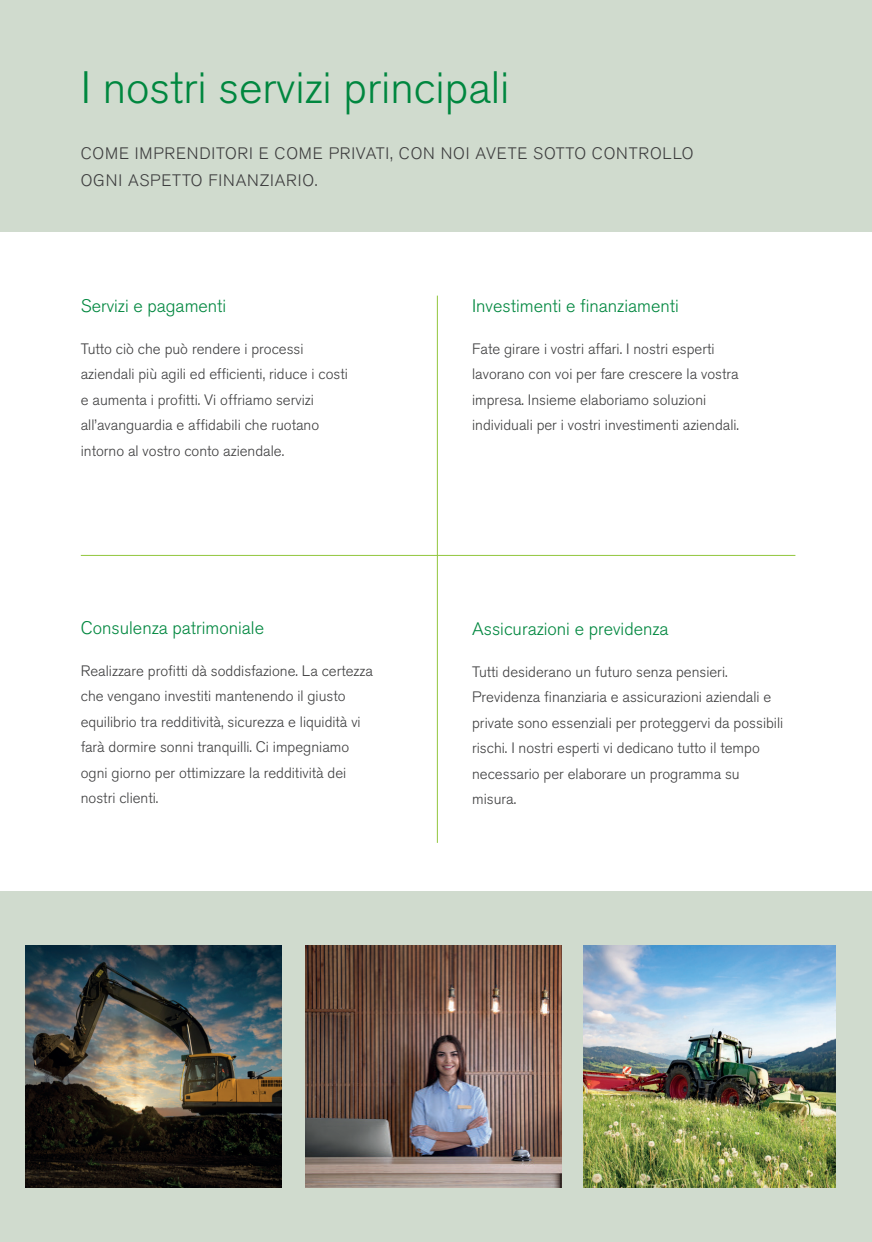
<style>
.page{position:relative;width:872px;height:1242px;background:#fff}
.page>*{position:absolute;margin:0;border:0;box-sizing:border-box;transform-origin:0 0}
.t1{font:300 45px "Akzidenz Grotesk BQ";color:#00873f}
.t2{font:300 18px "Akzidenz Grotesk BQ";color:#00873f}
.t3{font:300 16.5px/27px "Akzidenz Grotesk BQ";letter-spacing:.05em;color:#3e3e3f}
.t4{font:300 15px/25.5px "Akzidenz Grotesk BQ";color:#3e3e3f}
</style>
<div class="page">
<div style="left:0;top:0;width:872px;height:231px;background:#d0dbce"></div>
<div style="left:0;top:891px;width:872px;height:351px;background:#d0dbce"></div>
<hr style="left:437px;top:296px;width:1px;height:547px;background:#92c73d">
<hr style="left:81px;top:555px;width:714px;height:1px;background:#92c73d">
<img style="left:26px;top:945px;width:255px;height:242px">
<img style="left:306px;top:945px;width:255px;height:242px">
<img style="left:583px;top:945px;width:253px;height:242px">
<h1 class="t1" style="left:81px;top:62px;width:430px">I nostri servizi principali</h1>
<p class="t3" style="left:81px;top:140px;width:614px">COME IMPRENDITORI E COME PRIVATI, CON NOI AVETE SOTTO CONTROLLO<br>OGNI ASPETTO FINANZIARIO.</p>
<p class="t2" style="left:81px;top:295px;width:147px">Servizi e pagamenti</p>
<p class="t4" style="left:81px;top:336px;width:268px">Tutto ciò che può rendere i processi aziendali più agili ed efficienti, riduce i costi e aumenta i profitti. Vi offriamo servizi all’avanguardia e affidabili che ruotano intorno al vostro conto aziendale.</p>
<p class="t2" style="left:81px;top:617px;width:185px">Consulenza patrimoniale</p>
<p class="t4" style="left:81px;top:658px;width:294px">Realizzare profitti dà soddisfazione. La certezza che vengano investiti mantenendo il giusto equilibrio tra redditività, sicurezza e liquidità vi farà dormire sonni tranquilli. Ci impegniamo ogni giorno per ottimizzare la redditività dei nostri clienti.</p>
<p class="t2" style="left:472px;top:295px;width:208px">Investimenti e finanziamenti</p>
<p class="t4" style="left:472px;top:336px;width:268px">Fate girare i vostri affari. I nostri esperti lavorano con voi per fare crescere la vostra impresa. Insieme elaboriamo soluzioni individuali per i vostri investimenti aziendali.</p>
<p class="t2" style="left:472px;top:618px;width:198px">Assicurazioni e previdenza</p>
<p class="t4" style="left:472px;top:659px;width:313px">Tutti desiderano un futuro senza pensieri.<br>Previdenza finanziaria e assicurazioni aziendali e private sono essenziali per proteggervi da possibili rischi. I nostri esperti vi dedicano tutto il tempo necessario per elaborare un programma su misura.</p>
</div>
